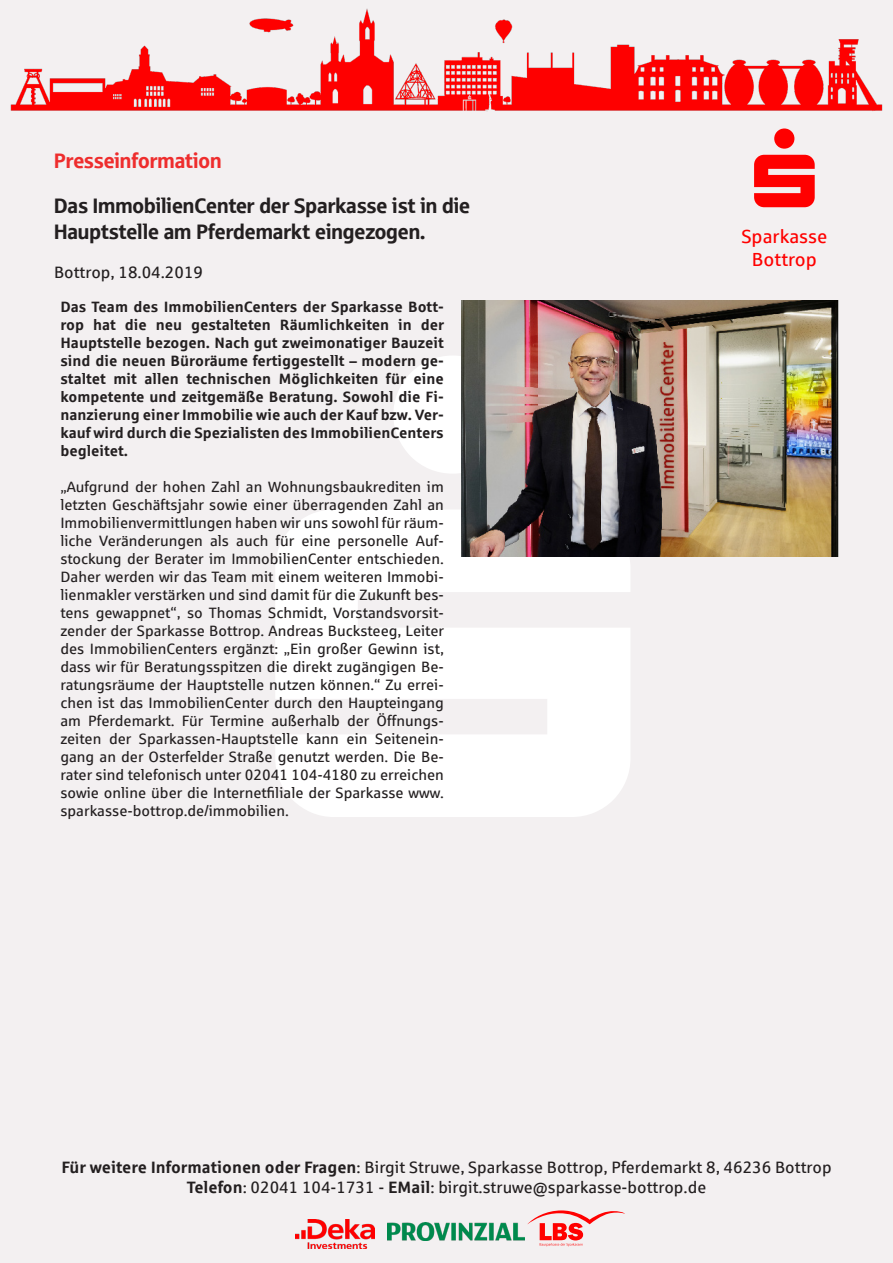
<style>
.page{position:relative;width:893px;height:1263px;background:#f3f0f1}
.page>*{position:absolute;margin:0;border:0;box-sizing:border-box;transform-origin:0 0}
.t1{font:21px "Sparkasse Head";color:#231f20}
.t2{font:21px "Sparkasse Head";color:#ee2d2d}
.t3{font:19.05px "Sparkasse Rg";color:#f00}
.t4{font:16.5px "Sparkasse Rg";color:#231f20}
.t5{font:15px/18px "Sparkasse Rg";color:#231f20;text-align:justify}
.t6{font:700 15px/18px "Sparkasse Rg";color:#231f20;text-align:justify}
.s1{font-weight:700}
</style>
<div class="page">
<img style="left:10px;top:8px;width:873px;height:103px">
<img style="left:296px;top:1219px;width:79px;height:30px">
<img style="left:387px;top:1222px;width:137px;height:18px">
<svg style="left:527px;top:1210px;width:98px;height:36px"></svg>
<img style="left:462px;top:300px;width:377px;height:256px">
<img style="left:461px;top:348px;width:169px;height:209px">
<p class="t2" style="left:54px;top:147px;width:169px">Presseinformation</p>
<p class="t1" style="left:54px;top:193px;width:418px">Das ImmobilienCenter der Sparkasse ist in die</p>
<p class="t1" style="left:54px;top:218px;width:373px">Hauptstelle am Pferdemarkt eingezogen.</p>
<p class="t4" style="left:54px;top:262px;width:151px">Bottrop, 18.04.2019</p>
<p class="t6" style="left:60px;top:297px;width:385px">Das Team des ImmobilienCenters der Sparkasse Bott&shy;rop hat die neu gestalteten Räumlichkeiten in der Hauptstelle bezogen. Nach gut zweimonatiger Bauzeit sind die neuen Büroräume fertiggestellt – modern ge&shy;staltet mit allen technischen Möglichkeiten für eine kompetente und zeitgemäße Beratung. Sowohl die Fi&shy;nanzierung einer Immobilie wie auch der Kauf bzw. Ver&shy;kauf wird durch die Spezialisten des ImmobilienCenters begleitet.</p>
<p class="t5" style="left:60px;top:477px;width:385px">„Aufgrund der hohen Zahl an Wohnungsbaukrediten im letzten Geschäftsjahr sowie einer überragenden Zahl an Immobilienvermittlungen haben wir uns sowohl für räum&shy;liche Veränderungen als auch für eine personelle Auf&shy;stockung der Berater im ImmobilienCenter entschieden.<br>Daher werden wir das Team mit einem weiteren Immobi&shy;lienmakler verstärken und sind damit für die Zukunft bes&shy;tens gewappnet“, so Thomas Schmidt, Vorstandsvorsit&shy;zender der Sparkasse Bottrop. Andreas Bucksteeg, Leiter des ImmobilienCenters ergänzt: „Ein großer Gewinn ist, dass wir für Beratungsspitzen die direkt zugängigen Be&shy;ratungsräume der Hauptstelle nutzen können.“ Zu errei&shy;chen ist das ImmobilienCenter durch den Haupteingang am Pferdemarkt. Für Termine außerhalb der Öffnungs&shy;zeiten der Sparkassen-Hauptstelle kann ein Seitenein&shy;gang an der Osterfelder Straße genutzt werden. Die Be&shy;rater sind telefonisch unter 02041 104-4180 zu erreichen sowie online über die Internetfiliale der Sparkasse www. sparkasse-bottrop.de/immobilien.</p>
<p class="t3" style="left:741px;top:225px;width:88px">Sparkasse</p>
<p class="t3" style="left:752px;top:248px;width:67px">Bottrop</p>
<p class="t4" style="left:61px;top:1157px;width:772px"><span class="s1">Für weitere Informationen oder Fragen</span>: Birgit Struwe, Sparkasse Bottrop, Pferdemarkt 8, 46236 Bottrop</p>
<p class="t4" style="left:187px;top:1177px;width:521px"><span class="s1">Telefon</span>: 02041 104-1731 - <span class="s1">EMail</span>: birgit.struwe@sparkasse-bottrop.de</p>
</div>
